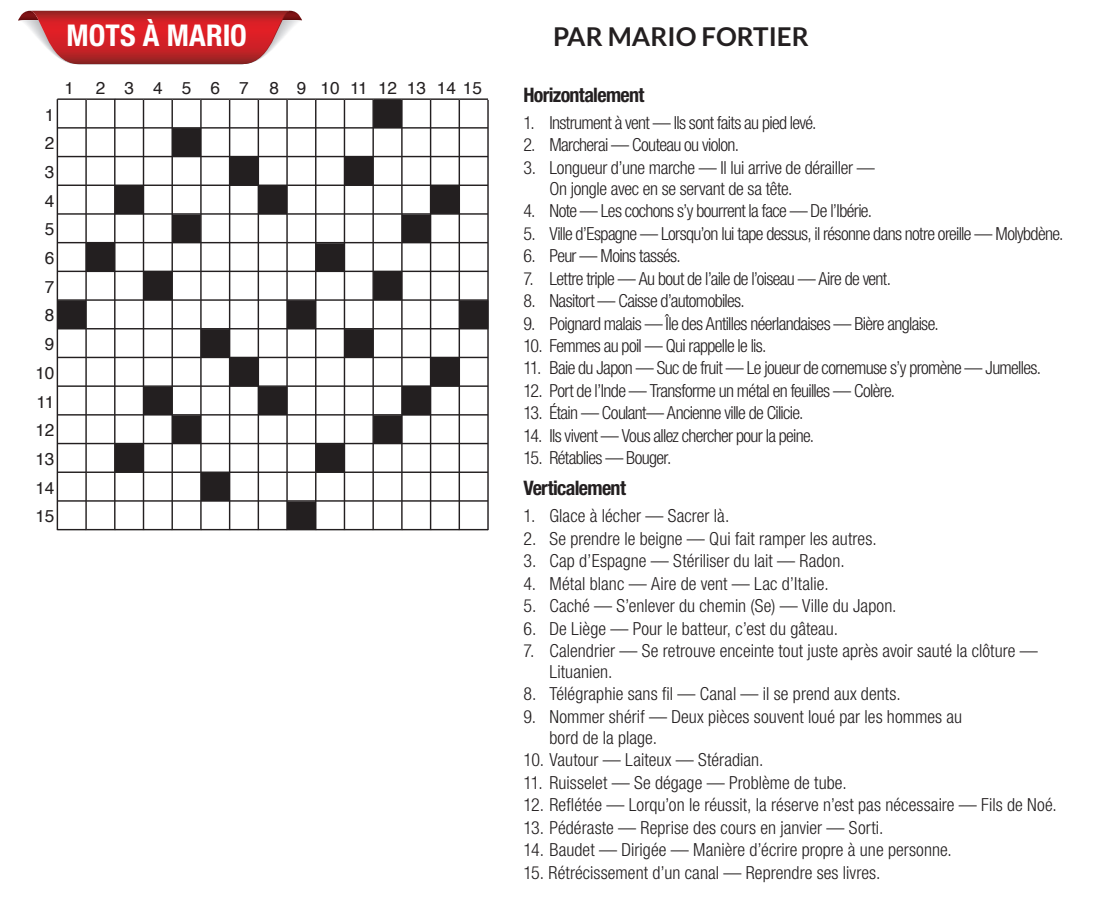
<style>
.page{position:relative;width:1093px;height:910px;background:#fff}
.page>*{position:absolute;margin:0;border:0;box-sizing:border-box;transform-origin:0 0}
.t1{font:700 condensed 30px "Helvetica Neue LT Std";color:#fff}
.NEW-Titre_de_section{font:700 26px "Lato";color:#231f20}
.t2{font:700 condensed 20px "Helvetica Neue LT Std";letter-spacing:-.035em;color:#231f20}
.t3{font:300 condensed 18px/21px "Helvetica Neue LT Std";letter-spacing:-.01em;color:#231f20}
.t4{font:300 condensed 18px "Helvetica Neue LT Std";letter-spacing:-.035em;color:#231f20}
.t5{font:300 condensed 18px "Helvetica Neue LT Std";letter-spacing:-.04em;color:#231f20}
.t6{font:17.2px/28.6px "Helvetica";color:#231f20;text-align:center}
</style>
<div class="page">
<svg style="left:18px;top:10px;width:471px;height:521px"></svg>
<hr style="left:57px;top:98px;width:431px;height:2px;background:#231f20">
<hr style="left:57px;top:127px;width:431px;height:2px;background:#231f20">
<hr style="left:57px;top:156px;width:431px;height:1px;background:#231f20">
<hr style="left:57px;top:184px;width:431px;height:2px;background:#231f20">
<hr style="left:57px;top:213px;width:431px;height:2px;background:#231f20">
<hr style="left:57px;top:242px;width:431px;height:1px;background:#231f20">
<hr style="left:57px;top:271px;width:431px;height:1px;background:#231f20">
<hr style="left:57px;top:299px;width:431px;height:2px;background:#231f20">
<hr style="left:57px;top:328px;width:431px;height:1px;background:#231f20">
<hr style="left:57px;top:357px;width:431px;height:1px;background:#231f20">
<hr style="left:57px;top:385px;width:431px;height:2px;background:#231f20">
<hr style="left:57px;top:414px;width:431px;height:1px;background:#231f20">
<hr style="left:57px;top:443px;width:431px;height:1px;background:#231f20">
<hr style="left:57px;top:471px;width:431px;height:2px;background:#231f20">
<hr style="left:57px;top:500px;width:431px;height:1px;background:#231f20">
<hr style="left:57px;top:529px;width:431px;height:1px;background:#231f20">
<hr style="left:114px;top:99px;width:1px;height:431px;background:#231f20">
<hr style="left:85px;top:100px;width:2px;height:430px;background:#231f20">
<hr style="left:143px;top:100px;width:1px;height:430px;background:#231f20">
<hr style="left:171px;top:100px;width:2px;height:430px;background:#231f20">
<hr style="left:200px;top:100px;width:1px;height:430px;background:#231f20">
<hr style="left:229px;top:100px;width:1px;height:430px;background:#231f20">
<hr style="left:257px;top:100px;width:2px;height:430px;background:#231f20">
<hr style="left:286px;top:100px;width:2px;height:430px;background:#231f20">
<hr style="left:315px;top:100px;width:1px;height:430px;background:#231f20">
<hr style="left:343px;top:100px;width:2px;height:430px;background:#231f20">
<hr style="left:372px;top:100px;width:2px;height:430px;background:#231f20">
<hr style="left:401px;top:100px;width:1px;height:430px;background:#231f20">
<hr style="left:430px;top:100px;width:1px;height:430px;background:#231f20">
<hr style="left:458px;top:100px;width:2px;height:430px;background:#231f20">
<hr style="left:487px;top:100px;width:1px;height:430px;background:#231f20">
<hr style="left:57px;top:99px;width:1px;height:431px;background:#231f20">
<div style="left:431px;top:186px;width:28px;height:27px;background:#231f20"></div>
<div style="left:316px;top:244px;width:27px;height:27px;background:#231f20"></div>
<div style="left:316px;top:243px;width:28px;height:29px;border:1px solid #231f20"></div>
<div style="left:115px;top:186px;width:27px;height:27px;background:#231f20"></div>
<div style="left:115px;top:186px;width:28px;height:28px;border:1px solid #231f20"></div>
<div style="left:144px;top:272px;width:27px;height:27px;background:#231f20"></div>
<div style="left:173px;top:129px;width:27px;height:27px;background:#231f20"></div>
<div style="left:374px;top:416px;width:27px;height:27px;background:#231f20"></div>
<div style="left:373px;top:415px;width:29px;height:29px;border:1px solid #231f20"></div>
<div style="left:115px;top:445px;width:28px;height:27px;background:#231f20"></div>
<div style="left:115px;top:444px;width:28px;height:28px;border:1px solid #231f20"></div>
<div style="left:287px;top:502px;width:28px;height:27px;background:#231f20"></div>
<div style="left:287px;top:501px;width:29px;height:29px;border:1px solid #231f20"></div>
<div style="left:460px;top:301px;width:27px;height:27px;background:#231f20"></div>
<div style="left:459px;top:300px;width:29px;height:29px;border:1px solid #231f20"></div>
<div style="left:86px;top:244px;width:28px;height:27px;background:#231f20"></div>
<div style="left:86px;top:243px;width:29px;height:28px;border:1px solid #231f20"></div>
<div style="left:230px;top:358px;width:28px;height:27px;background:#231f20"></div>
<div style="left:201px;top:330px;width:28px;height:27px;background:#231f20"></div>
<div style="left:201px;top:329px;width:29px;height:28px;border:1px solid #231f20"></div>
<div style="left:259px;top:387px;width:27px;height:27px;background:#231f20"></div>
<div style="left:258px;top:386px;width:29px;height:29px;border:1px solid #231f20"></div>
<div style="left:58px;top:301px;width:27px;height:27px;background:#231f20"></div>
<div style="left:58px;top:300px;width:28px;height:29px;border:1px solid #231f20"></div>
<div style="left:374px;top:100px;width:27px;height:27px;background:#231f20"></div>
<div style="left:173px;top:416px;width:27px;height:27px;background:#231f20"></div>
<div style="left:172px;top:415px;width:29px;height:29px;border:1px solid #231f20"></div>
<div style="left:144px;top:387px;width:27px;height:27px;background:#231f20"></div>
<div style="left:143px;top:386px;width:29px;height:29px;border:1px solid #231f20"></div>
<div style="left:231px;top:157px;width:27px;height:27px;background:#231f20"></div>
<div style="left:230px;top:157px;width:28px;height:28px;border:1px solid #231f20"></div>
<div style="left:173px;top:215px;width:27px;height:27px;background:#231f20"></div>
<div style="left:172px;top:214px;width:29px;height:29px;border:1px solid #231f20"></div>
<div style="left:202px;top:473px;width:27px;height:27px;background:#231f20"></div>
<div style="left:201px;top:473px;width:29px;height:28px;border:1px solid #231f20"></div>
<div style="left:431px;top:358px;width:28px;height:27px;background:#231f20"></div>
<div style="left:345px;top:157px;width:27px;height:28px;background:#231f20"></div>
<div style="left:403px;top:386px;width:27px;height:28px;background:#231f20"></div>
<div style="left:402px;top:386px;width:28px;height:29px;border:1px solid #231f20"></div>
<div style="left:259px;top:186px;width:27px;height:27px;background:#231f20"></div>
<div style="left:316px;top:445px;width:28px;height:27px;background:#231f20"></div>
<div style="left:316px;top:444px;width:28px;height:28px;border:1px solid #231f20"></div>
<div style="left:345px;top:330px;width:27px;height:27px;background:#231f20"></div>
<div style="left:344px;top:329px;width:29px;height:28px;border:1px solid #231f20"></div>
<div style="left:403px;top:215px;width:27px;height:27px;background:#231f20"></div>
<div style="left:402px;top:214px;width:28px;height:29px;border:1px solid #231f20"></div>
<div style="left:287px;top:301px;width:28px;height:27px;background:#231f20"></div>
<div style="left:287px;top:300px;width:29px;height:29px;border:1px solid #231f20"></div>
<div style="left:374px;top:272px;width:27px;height:27px;background:#231f20"></div>
<p class="t6" style="left:35px;top:101px;width:21px">1<br>2<br>3<br>4<br>5<br>6<br>7<br>8<br>9<br>10<br>11<br>12<br>13<br>14<br>15</p>
<p class="t1" style="left:67px;top:17px;width:182px">MOTS À MARIO</p>
<p class="t6" style="left:65px;top:74px;width:418px">1 2 3 4 5 6 7 8 9 101112131415</p>
<p class="NEW-Titre_de_section" style="left:553px;top:21px;width:257px">PAR MARIO FORTIER</p>
<p class="t2" style="left:523px;top:83px;width:123px">Horizontalement</p>
<p class="t4" style="left:523px;top:112px;width:295px">1. Instrument à vent — Ils sont faits au pied levé.</p>
<p class="t4" style="left:523px;top:135px;width:217px">2. Marcherai — Couteau ou violon.</p>
<p class="t3" style="left:549px;top:157px;width:327px;text-indent:-26px">3. Longueur d’une marche — Il lui arrive de dérailler —<br>On jongle avec en se servant de sa tête.</p>
<p class="t4" style="left:523px;top:201px;width:350px">4. Note — Les cochons s’y bourrent la face — De l’Ibérie.</p>
<p class="t4" style="left:523px;top:223px;width:541px">5. Ville d’Espagne — Lorsqu’on lui tape dessus, il résonne dans notre oreille — Molybdène.</p>
<p class="t4" style="left:523px;top:245px;width:159px">6. Peur — Moins tassés.</p>
<p class="t4" style="left:523px;top:268px;width:369px">7. Lettre triple — Au bout de l’aile de l’oiseau — Aire de vent.</p>
<p class="t4" style="left:523px;top:290px;width:223px">8. Nasitort — Caisse d’automobiles.</p>
<p class="t4" style="left:523px;top:313px;width:417px">9. Poignard malais — Île des Antilles néerlandaises — Bière anglaise.</p>
<p class="t5" style="left:523px;top:335px;width:245px">10. Femmes au poil — Qui rappelle le lis.</p>
<p class="t4" style="left:523px;top:358px;width:519px">11. Baie du Japon — Suc de fruit — Le joueur de cornemuse s’y promène — Jumelles.</p>
<p class="t4" style="left:523px;top:380px;width:373px">12. Port de l’Inde — Transforme un métal en feuilles — Colère.</p>
<p class="t5" style="left:523px;top:403px;width:281px">13. Étain — Coulant— Ancienne ville de Cilicie.</p>
<p class="t4" style="left:523px;top:425px;width:292px">14. Ils vivent — Vous allez chercher pour la peine.</p>
<p class="t4" style="left:523px;top:447px;width:149px">15. Rétablies — Bouger.</p>
<p class="t2" style="left:523px;top:476px;width:104px">Verticalement</p>
<p class="t3" style="left:523px;top:505px;width:207px">1. Glace à lécher — Sacrer là.</p>
<p class="t3" style="left:523px;top:528px;width:355px">2. Se prendre le beigne — Qui fait ramper les autres.</p>
<p class="t3" style="left:523px;top:550px;width:323px">3. Cap d’Espagne — Stériliser du lait — Radon.</p>
<p class="t3" style="left:523px;top:572px;width:307px">4. Métal blanc — Aire de vent — Lac d’Italie.</p>
<p class="t3" style="left:523px;top:595px;width:374px">5. Caché — S’enlever du chemin (Se) — Ville du Japon.</p>
<p class="t3" style="left:523px;top:617px;width:316px">6. De Liège — Pour le batteur, c’est du gâteau.</p>
<p class="t3" style="left:549px;top:640px;width:490px;text-indent:-26px">7. Calendrier — Se retrouve enceinte tout juste après avoir sauté la clôture —<br>Lituanien.</p>
<p class="t3" style="left:523px;top:683px;width:379px">8. Télégraphie sans fil — Canal — il se prend aux dents.</p>
<p class="t3" style="left:549px;top:706px;width:414px;text-indent:-26px">9. Nommer shérif — Deux pièces souvent loué par les hommes au bord de la plage.</p>
<p class="t3" style="left:523px;top:749px;width:241px">10. Vautour — Laiteux — Stéradian.</p>
<p class="t3" style="left:523px;top:772px;width:325px">11. Ruisselet — Se dégage — Problème de tube.</p>
<p class="t3" style="left:523px;top:794px;width:535px">12. Reflétée — Lorqu’on le réussit, la réserve n’est pas nécessaire — Fils de Noé.</p>
<p class="t3" style="left:523px;top:816px;width:361px">13. Pédéraste — Reprise des cours en janvier — Sorti.</p>
<p class="t3" style="left:523px;top:839px;width:430px">14. Baudet — Dirigée — Manière d’écrire propre à une personne.</p>
<p class="t3" style="left:523px;top:861px;width:358px">15. Rétrécissement d’un canal — Reprendre ses livres.</p>
</div>
